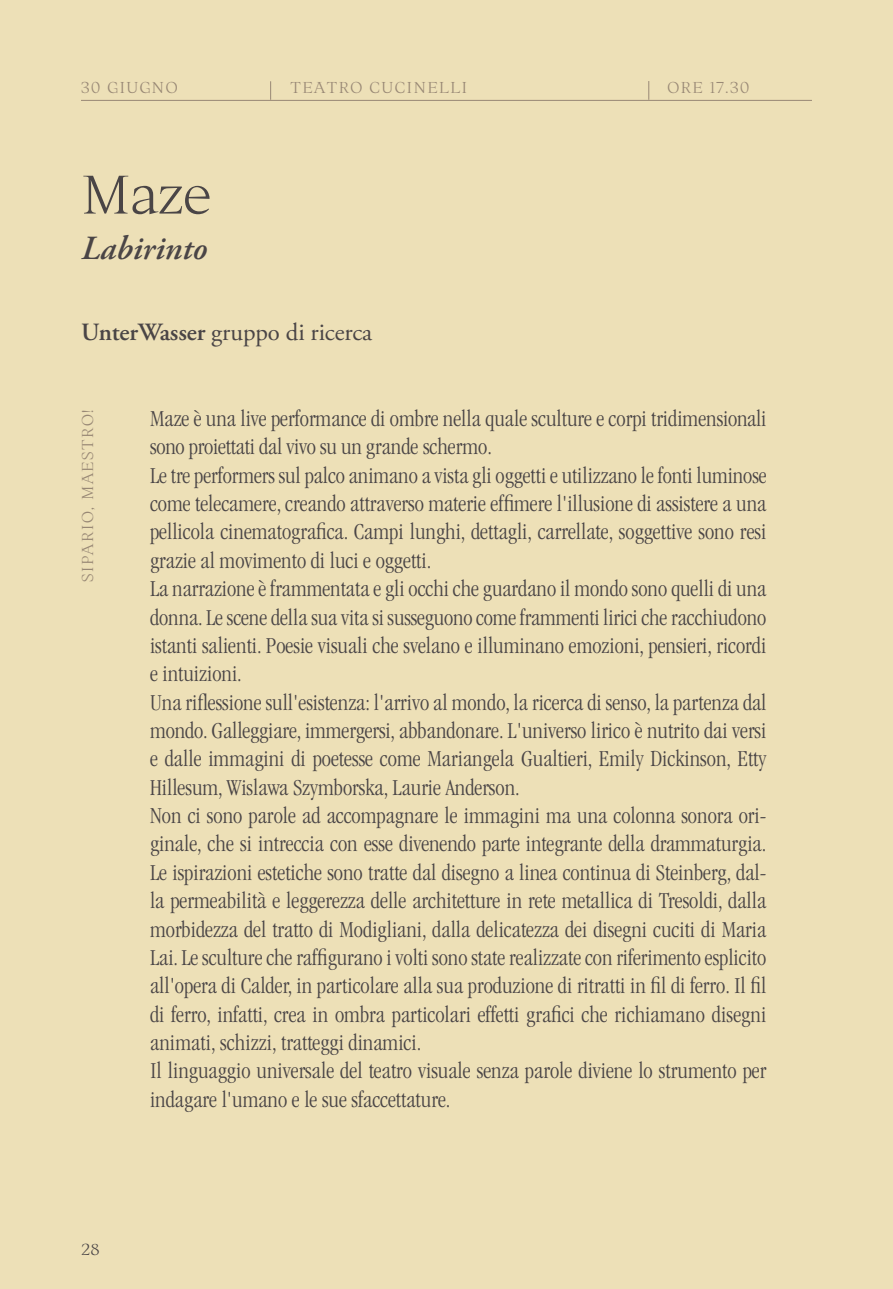
<style>
.page{position:relative;width:893px;height:1289px;background:#fff}
.page>*{position:absolute;margin:0;border:0;box-sizing:border-box;transform-origin:0 0}
.Titolo_evento{font:300 54px "Ortica";color:#4a4546}
.Titolo_evento-2{font:italic 600 33.75px "Adobe Garamond Pro";color:#4a4546}
.t1{font:24.75px "Adobe Garamond Pro";letter-spacing:-.005em;color:#4a4546}
.testo{font:300 condensed 23.62px/28.3px "ITC Garamond Std";color:#4a4546;text-align:justify}
.Data_piccola{font:300 15.75px "Ortica";letter-spacing:.1em;color:#988875}
.t2{font:300 15.75px "Ortica";color:#4a4546}
.s1{font-weight:600}
</style>
<div class="page">
<div style="left:0;top:0;width:893px;height:1288px;background:#ede0b7"></div>
<hr style="left:81px;top:100px;width:731px;height:1px;background:#988875">
<svg style="left:270px;top:81px;width:1px;height:19px"></svg>
<svg style="left:648px;top:81px;width:1px;height:19px"></svg>
<p class="Data_piccola" style="left:81px;top:78px;width:98px">30 GIUGNO</p>
<p class="Data_piccola" style="left:290px;top:78px;width:178px">TEATRO CUCINELLI</p>
<p class="Data_piccola" style="left:667px;top:78px;width:84px">ORE 17.30</p>
<p class="Titolo_evento" style="left:81px;top:162px;width:131px">Maze</p>
<p class="Titolo_evento-2" style="left:81px;top:228px;width:127px">Labirinto</p>
<p class="t1" style="left:81px;top:317px;width:292px"><span class="s1">UnterWasser</span> gruppo di ricerca</p>
<p class="Data_piccola" style="left:78px;top:582px;width:174px;rotate:-90deg">SIPARIO, MAESTRO!</p>
<p class="testo" style="left:150px;top:404px;width:618px">Maze è una live performance di ombre nella quale sculture e corpi tridimensionali sono proiettati dal vivo su un grande schermo.</p>
<p class="testo" style="left:150px;top:461px;width:618px">Le tre performers sul palco animano a vista gli oggetti e utilizzano le fonti luminose come telecamere, creando attraverso materie effimere l'illusione di assistere a una pellicola cinematografica. Campi lunghi, dettagli, carrellate, soggettive sono resi grazie al movimento di luci e oggetti.</p>
<p class="testo" style="left:150px;top:574px;width:618px">La narrazione è frammentata e gli occhi che guardano il mondo sono quelli di una donna. Le scene della sua vita si susseguono come frammenti lirici che racchiudono istanti salienti. Poesie visuali che svelano e illuminano emozioni, pensieri, ricordi e intuizioni.</p>
<p class="testo" style="left:150px;top:688px;width:618px">Una riflessione sull'esistenza: l'arrivo al mondo, la ricerca di senso, la partenza dal mondo. Galleggiare, immergersi, abbandonare. L'universo lirico è nutrito dai versi e dalle immagini di poetesse come Mariangela Gualtieri, Emily Dickinson, Etty Hillesum, Wislawa Szymborska, Laurie Anderson.</p>
<p class="testo" style="left:150px;top:801px;width:618px">Non ci sono parole ad accompagnare le immagini ma una colonna sonora ori&shy;ginale, che si intreccia con esse divenendo parte integrante della drammaturgia.<br>Le ispirazioni estetiche sono tratte dal disegno a linea continua di Steinberg, dal&shy;la permeabilità e leggerezza delle architetture in rete metallica di Tresoldi, dalla morbidezza del tratto di Modigliani, dalla delicatezza dei disegni cuciti di Maria Lai. Le sculture che raffigurano i volti sono state realizzate con riferimento esplicito all'opera di Calder, in particolare alla sua produzione di ritratti in fil di ferro. Il fil di ferro, infatti, crea in ombra particolari effetti grafici che richiamano disegni animati, schizzi, tratteggi dinamici.</p>
<p class="testo" style="left:150px;top:1056px;width:618px">Il linguaggio universale del teatro visuale senza parole diviene lo strumento per indagare l'umano e le sue sfaccettature.</p>
<p class="t2" style="left:81px;top:1239px;width:20px">28</p>
</div>
